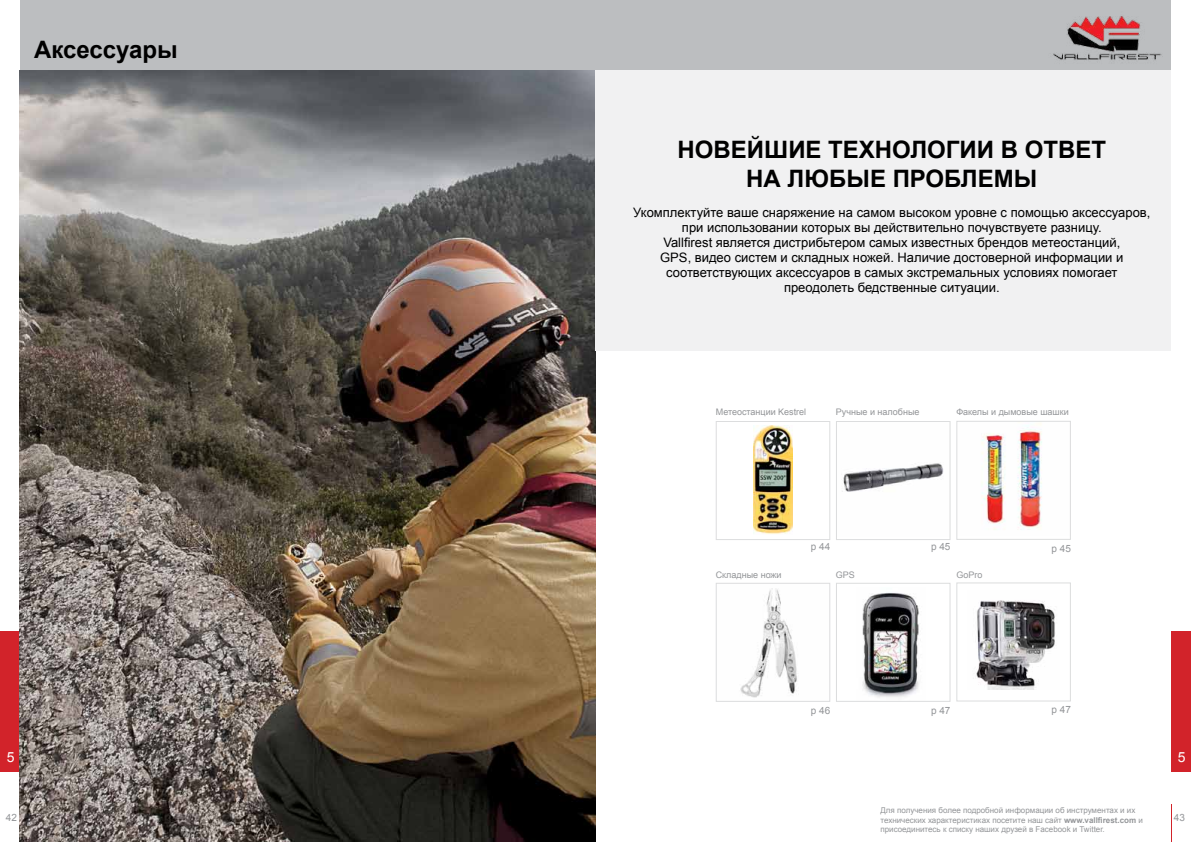
<style>
.page{position:relative;width:1191px;height:842px;background:#fff}
.page>*{position:absolute;margin:0;border:0;box-sizing:border-box;transform-origin:0 0}
.t1{font:700 24px/28.8px "Arial";color:#000;text-align:center}
.t2{font:14px "Arial";color:#fff}
.t3{font:13px/15px "Arial";color:#000;text-align:center}
.t4{font:10px "Arial";color:#939598}
.t5{font:9px "Arial";color:#939598}
.t6{font:8px/9.6px "Arial";color:#939598}
.s1{font-weight:700}
</style>
<div class="page">
<div style="left:20px;top:0;width:575px;height:70px;background:#bcbec0"></div>
<div style="left:595px;top:0;width:576px;height:70px;background:#bcbec0"></div>
<div style="left:0;top:631px;width:21px;height:141px;background:#d2232a"></div>
<div style="left:1171px;top:631px;width:20px;height:141px;background:#d2232a"></div>
<img style="left:1053px;top:16px;width:109px;height:44px">
<hr style="left:1171px;top:804px;width:1px;height:38px;background:#d2232a">
<hr style="left:19px;top:804px;width:1px;height:38px;background:#d2232a">
<img style="left:20px;top:70px;width:575px;height:772px">
<div style="left:595px;top:70px;width:576px;height:281px;background:#f1f1f2"></div>
<img style="left:981px;top:423px;width:61px;height:107px">
<div style="left:956px;top:421px;width:115px;height:119px;border:1px solid #dcddde"></div>
<img style="left:753px;top:425px;width:39px;height:109px">
<div style="left:715px;top:421px;width:115px;height:119px;border:1px solid #dcddde"></div>
<img style="left:740px;top:588px;width:57px;height:110px">
<div style="left:715px;top:583px;width:115px;height:119px;border:1px solid #dcddde"></div>
<img style="left:842px;top:463px;width:102px;height:29px">
<div style="left:836px;top:421px;width:114px;height:119px;border:1px solid #dcddde"></div>
<img style="left:862px;top:592px;width:57px;height:106px">
<div style="left:836px;top:583px;width:114px;height:119px;border:1px solid #dcddde"></div>
<div style="left:956px;top:582px;width:115px;height:119px;border:1px solid #dcddde"></div>
<img style="left:976px;top:600px;width:79px;height:90px">
<h1 class="t1" style="left:34px;top:36px;width:145px">Аксессуары</h1>
<h1 class="t1" style="left:677px;top:136px;width:430px">НОВЕЙШИЕ ТЕХНОЛОГИИ В ОТВЕТ<br>НА ЛЮБЫЕ ПРОБЛЕМЫ</h1>
<p class="t3" style="left:633px;top:205px;width:519px">Укомплектуйте ваше снаряжение на самом высоком уровне с помощью аксессуаров, при использовании которых вы действительно почувствуете разницу.<br>Vallfirest является дистрибьтером самых известных брендов метеостанций,<br>GPS, видео систем и складных ножей. Наличие достоверной информации и соответствующих аксессуаров в самых экстремальных условиях помогает преодолеть бедственные ситуации.</p>
<p class="t5" style="left:715px;top:405px;width:92px">Метеостанции Kestrel</p>
<p class="t5" style="left:836px;top:405px;width:85px">Ручные и налобные</p>
<p class="t5" style="left:956px;top:405px;width:114px">Факелы и дымовые шашки</p>
<p class="t5" style="left:715px;top:569px;width:67px">Складные ножи</p>
<p class="t4" style="left:811px;top:540px;width:21px">p 44</p>
<p class="t4" style="left:1051px;top:541px;width:21px">p 45</p>
<p class="t4" style="left:931px;top:540px;width:21px">p 45</p>
<p class="t5" style="left:836px;top:569px;width:21px">GPS</p>
<p class="t5" style="left:956px;top:569px;width:28px">GoPro</p>
<p class="t4" style="left:811px;top:703px;width:21px">p 46</p>
<p class="t4" style="left:931px;top:703px;width:21px">p 47</p>
<p class="t4" style="left:1051px;top:703px;width:21px">p 47</p>
<p class="t2" style="left:7px;top:748px;width:9px">5</p>
<p class="t2" style="left:1177px;top:748px;width:9px">5</p>
<p class="t6" style="left:880px;top:805px;width:264px">Для получения более подробной информации об инструментах и их технических характеристиках посетите наш сайт <span class="s1">www.vallfirest.com</span> и присоединитесь к списку наших друзей в Facebook и Twitter.</p>
<p class="t4" style="left:6px;top:811px;width:13px">42</p>
<p class="t4" style="left:1174px;top:811px;width:13px">43</p>
</div>
